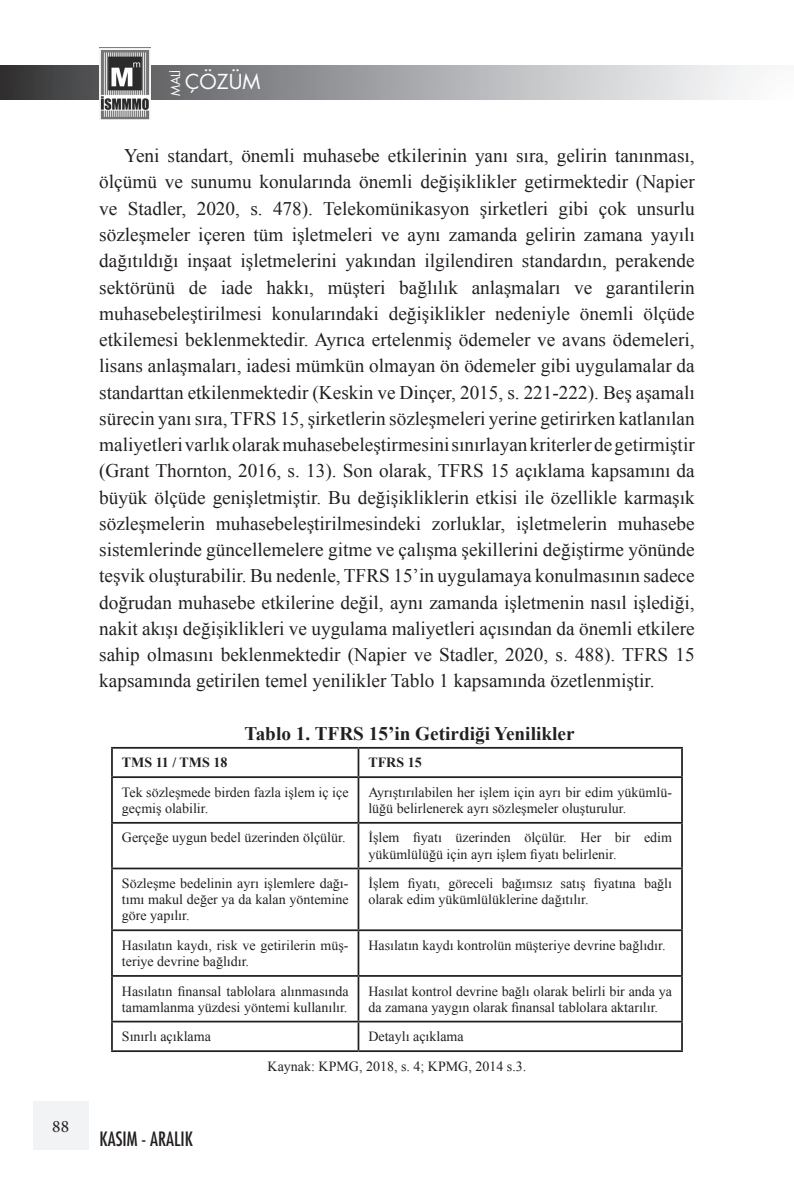
<style>
.page{position:relative;width:794px;height:1191px;background:#fff}
.page>*{position:absolute;margin:0;border:0;box-sizing:border-box;transform-origin:0 0}
.t1{font:20.12px "Futura Book Tr";color:#fff}
.t2{font:19.25px/26.2px "Times New Roman";color:#231f20;text-align:justify}
.t3{font:700 19.25px "Times New Roman";color:#231f20}
.t4{font:19.25px "Futura Cond Nr Tr";color:#231f20}
.t5{font:17.5px "Minion Pro";color:#231f20}
.t6{font:14px/16.1px "Times New Roman";color:#231f20}
.t7{font:700 14px "Times New Roman";color:#231f20}
.t8{font:12.25px "Futura Book Tr";color:#fff}
</style>
<div class="page">
<svg style="left:0;top:65px;width:756px;height:35px;background:#a1a2a4"></svg>
<img style="left:99px;top:47px;width:51px;height:73px">
<div style="left:33px;top:1101px;width:55px;height:48px;background:#f2f3f4"></div>
<hr style="left:111px;top:747px;width:247px;height:1px;background:#231f20">
<hr style="left:111px;top:748px;width:2px;height:28px;background:#231f20">
<hr style="left:358px;top:747px;width:325px;height:1px;background:#231f20">
<hr style="left:357px;top:748px;width:2px;height:28px;background:#231f20">
<hr style="left:681px;top:748px;width:2px;height:28px;background:#231f20">
<hr style="left:111px;top:776px;width:247px;height:2px;background:#231f20">
<hr style="left:111px;top:778px;width:2px;height:44px;background:#231f20">
<hr style="left:358px;top:776px;width:325px;height:2px;background:#231f20">
<hr style="left:357px;top:778px;width:2px;height:44px;background:#231f20">
<hr style="left:681px;top:778px;width:2px;height:44px;background:#231f20">
<hr style="left:111px;top:822px;width:247px;height:1px;background:#231f20">
<hr style="left:111px;top:823px;width:2px;height:44px;background:#231f20">
<hr style="left:358px;top:822px;width:325px;height:1px;background:#231f20">
<hr style="left:357px;top:823px;width:2px;height:44px;background:#231f20">
<hr style="left:681px;top:823px;width:2px;height:44px;background:#231f20">
<hr style="left:111px;top:867px;width:247px;height:2px;background:#231f20">
<hr style="left:111px;top:869px;width:2px;height:60px;background:#231f20">
<hr style="left:358px;top:867px;width:325px;height:2px;background:#231f20">
<hr style="left:357px;top:869px;width:2px;height:60px;background:#231f20">
<hr style="left:681px;top:869px;width:2px;height:60px;background:#231f20">
<hr style="left:111px;top:929px;width:247px;height:2px;background:#231f20">
<hr style="left:111px;top:931px;width:2px;height:44px;background:#231f20">
<hr style="left:358px;top:929px;width:325px;height:2px;background:#231f20">
<hr style="left:357px;top:931px;width:2px;height:44px;background:#231f20">
<hr style="left:681px;top:931px;width:2px;height:44px;background:#231f20">
<hr style="left:111px;top:975px;width:247px;height:1px;background:#231f20">
<hr style="left:111px;top:976px;width:2px;height:44px;background:#231f20">
<hr style="left:358px;top:975px;width:325px;height:1px;background:#231f20">
<hr style="left:357px;top:976px;width:2px;height:44px;background:#231f20">
<hr style="left:681px;top:976px;width:2px;height:44px;background:#231f20">
<hr style="left:111px;top:1020px;width:247px;height:2px;background:#231f20">
<hr style="left:111px;top:1022px;width:2px;height:28px;background:#231f20">
<hr style="left:358px;top:1020px;width:325px;height:2px;background:#231f20">
<hr style="left:357px;top:1022px;width:2px;height:28px;background:#231f20">
<hr style="left:681px;top:1022px;width:2px;height:28px;background:#231f20">
<hr style="left:111px;top:1050px;width:247px;height:2px;background:#231f20">
<hr style="left:358px;top:1050px;width:325px;height:2px;background:#231f20">
<p class="t5" style="left:52px;top:1114px;width:18px">88</p>
<p class="t8" style="left:167px;top:96px;width:27px;rotate:-90deg">MALİ</p>
<p class="t1" style="left:185px;top:68px;width:77px">ÇÖZÜM</p>
<p class="t2" style="left:99px;top:142px;width:597px;text-indent:25px">Yeni standart, önemli muhasebe etkilerinin yanı sıra, gelirin tanınması, ölçümü ve sunumu konularında önemli değişiklikler getirmektedir (Napier ve Stadler, 2020, s. 478). Telekomünikasyon şirketleri gibi çok unsurlu sözleşmeler içeren tüm işletmeleri ve aynı zamanda gelirin zamana yayılı dağıtıldığı inşaat işletmelerini yakından ilgilendiren standardın, perakende sektörünü de iade hakkı, müşteri bağlılık anlaşmaları ve garantilerin muhasebeleştirilmesi konularındaki değişiklikler nedeniyle önemli ölçüde etkilemesi beklenmektedir. Ayrıca ertelenmiş ödemeler ve avans ödemeleri, lisans anlaşmaları, iadesi mümkün olmayan ön ödemeler gibi uygulamalar da standarttan etkilenmektedir (Keskin ve Dinçer, 2015, s. 221-222). Beş aşamalı sürecin yanı sıra, TFRS 15, şirketlerin sözleşmeleri yerine getirirken katlanılan maliyetleri varlık olarak muhasebeleştirmesini sınırlayan kriterler de getirmiştir (Grant Thornton, 2016, s. 13). Son olarak, TFRS 15 açıklama kapsamını da büyük ölçüde genişletmiştir. Bu değişikliklerin etkisi ile özellikle karmaşık sözleşmelerin muhasebeleştirilmesindeki zorluklar, işletmelerin muhasebe sistemlerinde güncellemelere gitme ve çalışma şekillerini değiştirme yönünde teşvik oluşturabilir. Bu nedenle, TFRS 15’in uygulamaya konulmasının sadece doğrudan muhasebe etkilerine değil, aynı zamanda işletmenin nasıl işlediği, nakit akışı değişiklikleri ve uygulama maliyetleri açısından da önemli etkilere sahip olmasını beklenmektedir (Napier ve Stadler, 2020, s. 488). TFRS 15 kapsamında getirilen temel yenilikler Tablo 1 kapsamında özetlenmiştir.</p>
<p class="t3" style="left:245px;top:720px;width:331px">Tablo 1. TFRS 15’in Getirdiği Yenilikler</p>
<p class="t7" style="left:122px;top:753px;width:107px">TMS 11 / TMS 18</p>
<p class="t7" style="left:368px;top:753px;width:55px">TFRS 15</p>
<p class="t6" style="left:122px;top:784px;width:228px">Tek sözleşmede birden fazla işlem iç içe geçmiş olabilir.</p>
<p class="t6" style="left:368px;top:784px;width:305px">Ayrıştırılabilen her işlem için ayrı bir edim yükümlü&shy;lüğü belirlenerek ayrı sözleşmeler oluşturulur.</p>
<p class="t6" style="left:122px;top:829px;width:225px">Gerçeğe uygun bedel üzerinden ölçülür.</p>
<p class="t6" style="left:368px;top:829px;width:305px">İşlem fiyatı üzerinden ölçülür. Her bir edim yükümlülüğü için ayrı işlem fiyatı belirlenir.</p>
<p class="t6" style="left:122px;top:875px;width:228px;text-align:justify">Sözleşme bedelinin ayrı işlemlere dağı&shy;tımı makul değer ya da kalan yöntemine göre yapılır.</p>
<p class="t6" style="left:368px;top:875px;width:305px">İşlem fiyatı, göreceli bağımsız satış fiyatına bağlı olarak edim yükümlülüklerine dağıtılır.</p>
<p class="t6" style="left:122px;top:937px;width:228px">Hasılatın kaydı, risk ve getirilerin müş&shy;teriye devrine bağlıdır.</p>
<p class="t6" style="left:368px;top:937px;width:299px">Hasılatın kaydı kontrolün müşteriye devrine bağlıdır.</p>
<p class="t6" style="left:122px;top:982px;width:228px">Hasılatın finansal tablolara alınmasında tamamlanma yüzdesi yöntemi kullanılır.</p>
<p class="t6" style="left:368px;top:982px;width:305px">Hasılat kontrol devrine bağlı olarak belirli bir anda ya da zamana yaygın olarak finansal tablolara aktarılır.</p>
<p class="t6" style="left:122px;top:1028px;width:91px">Sınırlı açıklama</p>
<p class="t6" style="left:368px;top:1028px;width:97px">Detaylı açıklama</p>
<p class="t6" style="left:268px;top:1058px;width:260px">Kaynak: KPMG, 2018, s. 4; KPMG, 2014 s.3.</p>
<p class="t4" style="left:100px;top:1126px;width:95px">KASIM - ARALIK</p>
</div>
